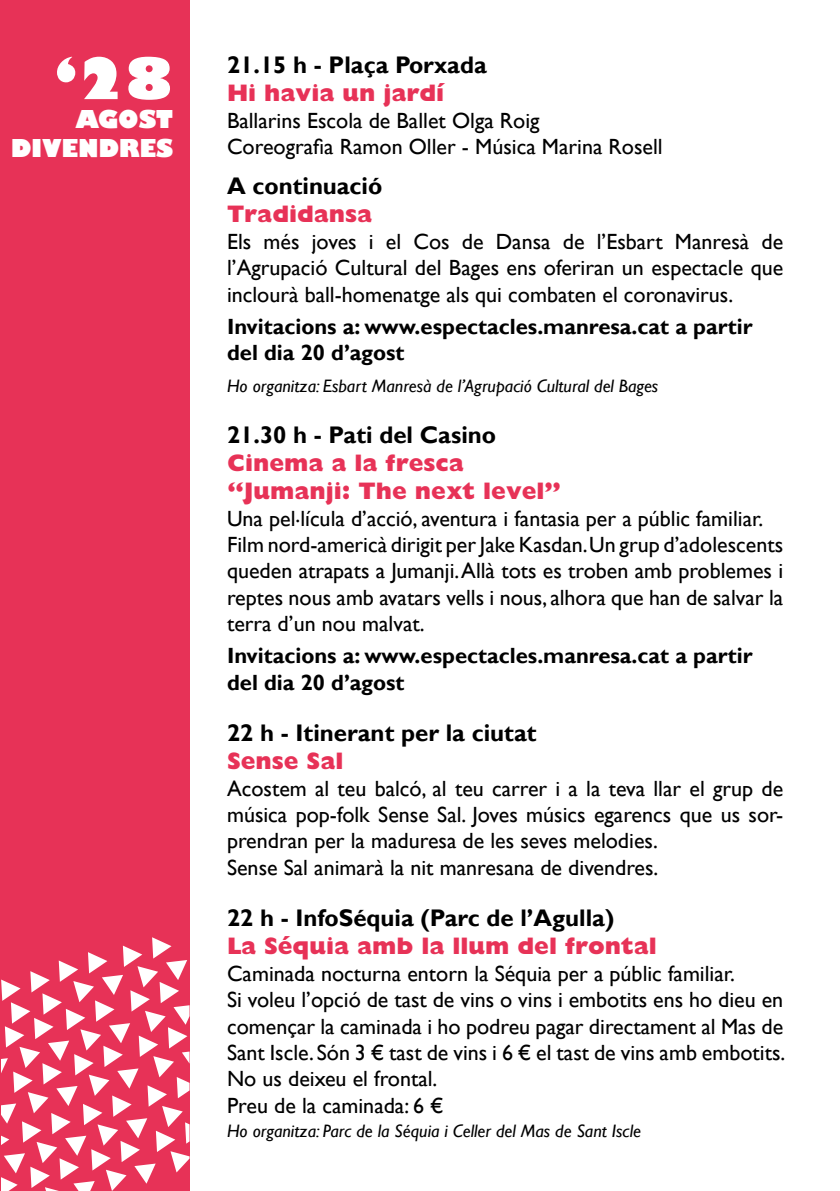
<style>
.page{position:relative;width:840px;height:1191px;background:#fff}
.page>*{position:absolute;margin:0;border:0;box-sizing:border-box;transform-origin:0 0}
.t1{font:800 56px "Gill Sans";color:#fff}
.t2{font:700 24px "Gill Sans";color:#000}
.t3{font:800 24px/28px "Gill Sans";color:#e73257}
.t4{font:800 24px/28.8px "Gill Sans";letter-spacing:-.01em;color:#fff;text-align:right}
.t5{font:22px/26.4px "Gill Sans";color:#000}
.t6{font:700 22px/26.4px "Gill Sans";color:#000}
.t7{font:italic 18px "Gill Sans";color:#000}
</style>
<div class="page">
<div style="left:0;top:0;width:189px;height:1191px;background:#e73257"></div>
<svg style="left:1px;top:937px;width:188px;height:254px"></svg>
<h1 class="t1" style="left:55px;top:43px;width:120px">‘28</h1>
<p class="t4" style="left:11px;top:106px;width:164px">AGOST<br>DIVENDRES</p>
<p class="t2" style="left:227px;top:51px;width:261px">21.15 h - Plaça Porxada</p>
<p class="t3" style="left:227px;top:79px;width:218px">Hi havia un jardí</p>
<p class="t5" style="left:227px;top:107px;width:437px">Ballarins Escola de Ballet Olga Roig<br>Coreografia Ramon Oller - Música Marina Rosell</p>
<p class="t2" style="left:227px;top:172px;width:157px">A continuació</p>
<p class="t3" style="left:227px;top:200px;width:147px">Tradidansa</p>
<p class="t5" style="left:227px;top:228px;width:557px;text-align:justify">Els més joves i el Cos de Dansa de l’Esbart Manresà de l’Agrupació Cultural del Bages ens oferiran un espectacle que inclourà ball-homenatge als qui combaten el coronavirus.</p>
<p class="t6" style="left:227px;top:313px;width:527px">Invitacions a: www.espectacles.manresa.cat a partir del dia 20 d’agost</p>
<p class="t7" style="left:227px;top:375px;width:432px">Ho organitza: Esbart Manresà de l’Agrupació Cultural del Bages</p>
<p class="t2" style="left:227px;top:420px;width:270px">21.30 h - Pati del Casino</p>
<p class="t3" style="left:227px;top:449px;width:335px">Cinema a la fresca “Jumanji: The next level”</p>
<p class="t5" style="left:227px;top:505px;width:557px">Una pel.lícula d’acció, aventura i fantasia per a públic familiar.<br>Film nord-americà dirigit per Jake Kasdan. Un grup d’adolescents queden atrapats a Jumanji. Allà tots es troben amb problemes i reptes nous amb avatars vells i nous, alhora que han de salvar la terra d’un nou malvat.</p>
<p class="t6" style="left:227px;top:643px;width:527px">Invitacions a: www.espectacles.manresa.cat a partir del dia 20 d’agost</p>
<p class="t2" style="left:227px;top:718px;width:311px">22 h - Itinerant per la ciutat</p>
<p class="t3" style="left:227px;top:747px;width:118px">Sense Sal</p>
<p class="t5" style="left:227px;top:775px;width:557px">Acostem al teu balcó, al teu carrer i a la teva llar el grup de música pop-folk Sense Sal. Joves músics egarencs que us sor&shy;prendran per la maduresa de les seves melodies.<br>Sense Sal animarà la nit manresana de divendres.</p>
<p class="t2" style="left:227px;top:903px;width:388px">22 h - InfoSéquia (Parc de l’Agulla)</p>
<p class="t3" style="left:227px;top:932px;width:431px">La Séquia amb la llum del frontal</p>
<p class="t5" style="left:227px;top:960px;width:559px">Caminada nocturna entorn la Séquia per a públic familiar.<br>Si voleu l’opció de tast de vins o vins i embotits ens ho dieu en començar la caminada i ho podreu pagar directament al Mas de Sant Iscle. Són 3 € tast de vins i 6 € el tast de vins amb embotits.<br>No us deixeu el frontal.<br>Preu de la caminada: 6 €</p>
<p class="t7" style="left:227px;top:1120px;width:415px">Ho organitza: Parc de la Séquia i Celler del Mas de Sant Iscle</p>
</div>
